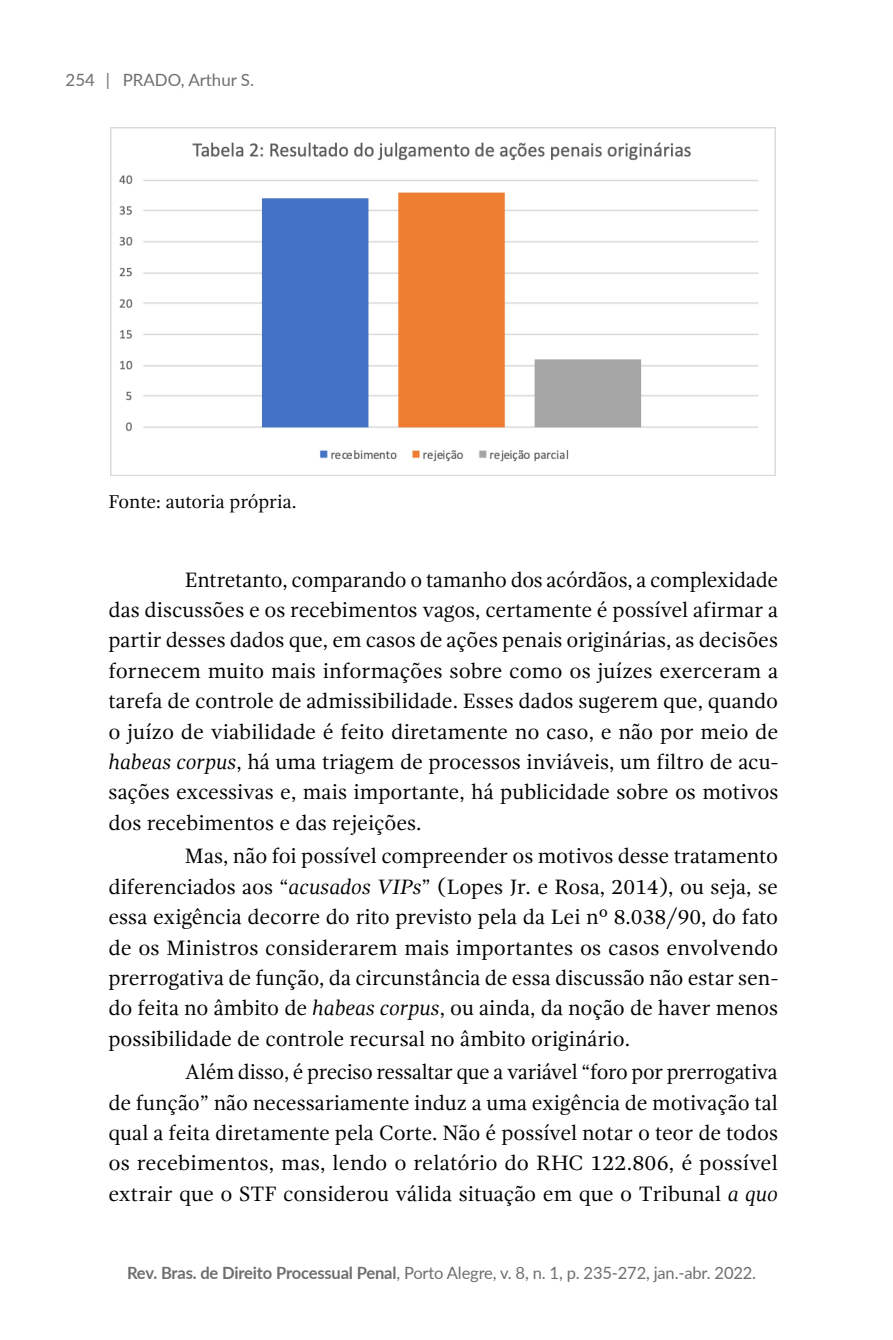
<style>
.page{position:relative;width:893px;height:1340px;background:#fff}
.page>*{position:absolute;margin:0;border:0;box-sizing:border-box;transform-origin:0 0}
.t1{font:21.38px/30.4px "Gandhi Serif";color:#000;text-align:justify}
.t2{font:19.12px "Gandhi Serif";letter-spacing:-.005em;color:#000}
.t3{font:16.88px "Lato";letter-spacing:-.01em;color:#706f6f}
.s1{font-style:italic}
.s2{font-weight:700}
</style>
<div class="page">
<img style="left:111px;top:128px;width:665px;height:347px">
<p class="t3" style="left:66px;top:67px;width:190px">254 | Prado, Arthur S.</p>
<p class="t2" style="left:108px;top:491px;width:190px">Fonte: autoria própria.</p>
<p class="t1" style="left:108px;top:564px;width:671px;text-indent:77px">Entretanto, comparando o tamanho dos acórdãos, a complexidade das discussões e os recebimentos vagos, certamente é possível afirmar a partir desses dados que, em casos de ações penais originárias, as decisões fornecem muito mais informações sobre como os juízes exerceram a tarefa de controle de admissibilidade. Esses dados sugerem que, quando o juízo de viabilidade é feito diretamente no caso, e não por meio de <span class="s1">habeas corpus</span>, há uma triagem de processos inviáveis, um filtro de acu&shy;sações excessivas e, mais importante, há publicidade sobre os motivos dos recebimentos e das rejeições.</p>
<p class="t1" style="left:108px;top:841px;width:671px;text-indent:77px">Mas, não foi possível compreender os motivos desse tratamento diferenciados aos “<span class="s1">acusados VIPs</span>” (Lopes Jr. e Rosa, 2014), ou seja, se essa exigência decorre do rito previsto pela da Lei nº 8.038/90, do fato de os Ministros considerarem mais importantes os casos envolvendo prerrogativa de função, da circunstância de essa discussão não estar sen&shy;do feita no âmbito de <span class="s1">habeas corpus</span>, ou ainda, da noção de haver menos possibilidade de controle recursal no âmbito originário.</p>
<p class="t1" style="left:108px;top:1057px;width:671px;text-indent:77px">Além disso, é preciso ressaltar que a variável “foro por prerrogativa de função” não necessariamente induz a uma exigência de motivação tal qual a feita diretamente pela Corte. Não é possível notar o teor de todos os recebimentos, mas, lendo o relatório do RHC 122.806, é possível extrair que o STF considerou válida situação em que o Tribunal <span class="s1">a quo</span></p>
<p class="t3" style="left:127px;top:1260px;width:631px"><span class="s2">Rev. Bras. de Direito Processual Penal</span>, Porto Alegre, v. 8, n. 1, p. 235-272, jan.-abr. 2022.</p>
</div>
